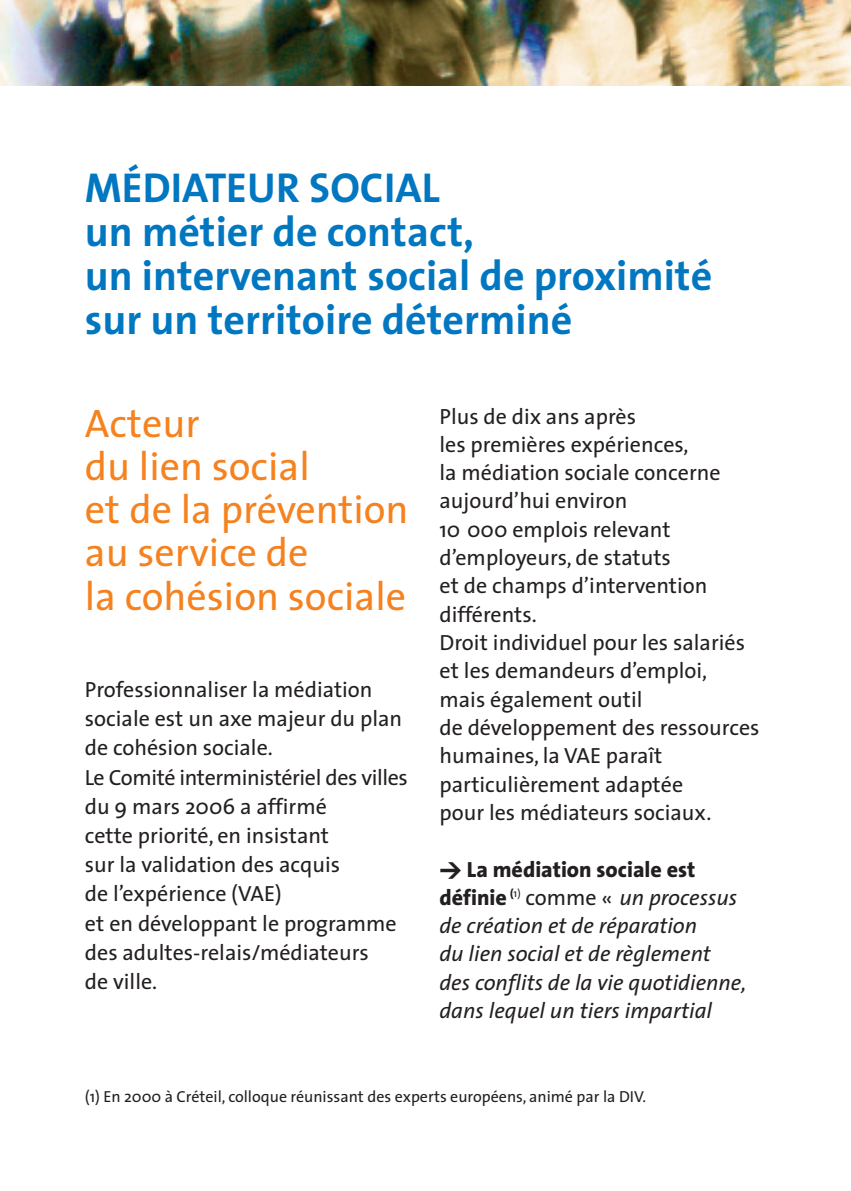
<style>
.page{position:relative;width:851px;height:1191px;background:#fff}
.page>*{position:absolute;margin:0;border:0;box-sizing:border-box;transform-origin:0 0}
.t1{font:700 42px/44px "The Sans";color:#0077c0}
.t2{font:40px/43.2px "The Sans";color:#f5821f}
.t3{font:22px/28.4px "The Sans";color:#231f20}
.t4{font:italic 22px/28.2px "The Sans";color:#231f20}
.t5{font:16px "The Sans";color:#231f20}
.s1{font-family:"DIN";font-weight:900;font-style:normal}
.s2{font-weight:800;font-style:normal}
.s3{font-style:normal}
</style>
<div class="page">
<img style="left:0;top:0;width:850px;height:85px">
<h1 class="t1" style="left:85px;top:169px;width:628px">MÉDIATEUR SOCIAL<br>un métier de contact,<br>un intervenant social de proximité sur un territoire déterminé</h1>
<h2 class="t2" style="left:85px;top:406px;width:325px">Acteur<br>du lien social<br>et de la prévention au service de<br>la cohésion sociale</h2>
<p class="t3" style="left:85px;top:677px;width:324px;line-height:29.2px">Professionnaliser la médiation sociale est un axe majeur du plan de cohésion sociale.<br>Le Comité interministériel des villes du 9 mars 2006 a affirmé<br>cette priorité, en insistant<br>sur la validation des acquis<br>de l’expérience (VAE)<br>et en développant le programme des adultes-relais/médiateurs<br>de ville.</p>
<p class="t3" style="left:439px;top:404px;width:321px">Plus de dix ans après<br>les premières expériences,<br>la médiation sociale concerne aujourd’hui environ<br>10 000 emplois relevant d’employeurs, de statuts<br>et de champs d’intervention différents.<br>Droit individuel pour les salariés et les demandeurs d’emploi,<br>mais également outil<br>de développement des ressources humaines, la VAE paraît particulièrement adaptée<br>pour les médiateurs sociaux.</p>
<p class="t4" style="left:439px;top:857px;width:308px"><span class="s1">&gt;</span> <span class="s2">La médiation sociale est définie</span> <sup>(</sup><sup>1)</sup> <span class="s3">comme «</span> un processus de création et de réparation<br>du lien social et de règlement des conflits de la vie quotidienne, dans lequel un tiers impartial</p>
<p class="t5" style="left:85px;top:1090px;width:562px">(1) En 2000 à Créteil, colloque réunissant des experts européens, animé par la DIV.</p>
</div>
